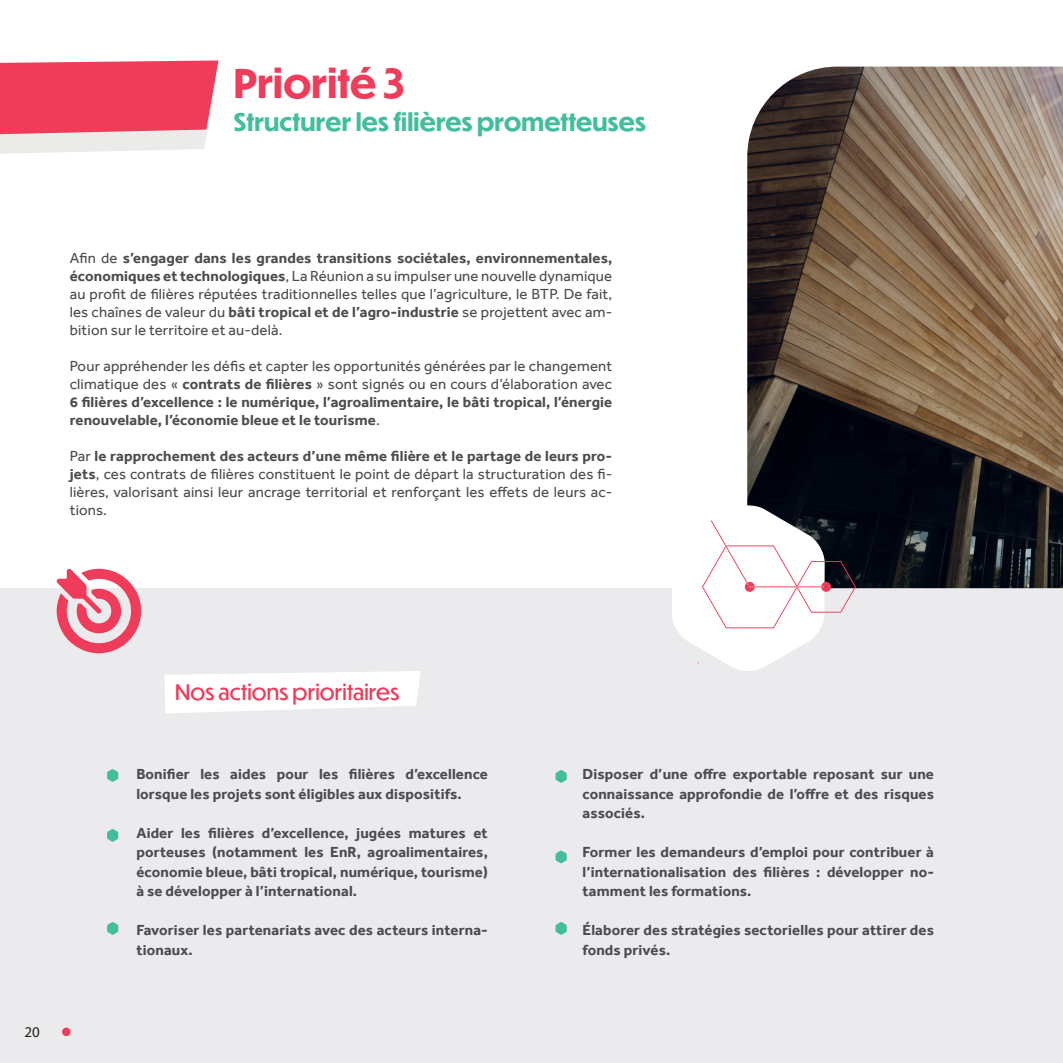
<style>
.page{position:relative;width:1063px;height:1063px;background:#fff}
.page>*{position:absolute;margin:0;border:0;box-sizing:border-box;transform-origin:0 0}
.t1{font:700 39px "Dunbar Tall";letter-spacing:.01em;color:#ee3c5a}
.t2{font:700 24px "Dunbar Tall";letter-spacing:.01em;color:#43be9d}
.t3{font:21px "Dunbar Tall";letter-spacing:.01em;color:#ee3c5a}
.t4{font:700 15px/19.5px "Effra";letter-spacing:.01em;color:#4b4c4d;text-align:justify}
.t5{font:15px/18px "Effra";letter-spacing:.01em;color:#4b4c4d;text-align:justify}
.t6{font:15px "Myriad Pro";color:#231f20}
.s1{font-weight:700}
.s2{font-weight:400}
</style>
<div class="page">
<div style="left:0;top:589px;width:1063px;height:474px;background:#ebebed"></div>
<div style="left:62px;top:1028px;width:9px;height:8px;background:#ee3c5a;border-radius:50%"></div>
<svg style="left:57px;top:569px;width:85px;height:84px"></svg>
<svg style="left:107px;top:769px;width:11px;height:13px"></svg>
<svg style="left:107px;top:829px;width:11px;height:13px"></svg>
<svg style="left:107px;top:922px;width:11px;height:13px"></svg>
<svg style="left:556px;top:770px;width:11px;height:13px"></svg>
<svg style="left:556px;top:851px;width:11px;height:12px"></svg>
<svg style="left:164px;top:671px;width:257px;height:42px"></svg>
<svg style="left:0;top:60px;width:219px;height:94px;background:#ee6e83"></svg>
<svg style="left:556px;top:922px;width:11px;height:13px"></svg>
<img style="left:747px;top:67px;width:316px;height:521px">
<svg style="left:672px;top:504px;width:184px;height:167px"></svg>
<h1 class="t1" style="left:234px;top:55px;width:172px">Priorité 3</h1>
<h2 class="t2" style="left:234px;top:105px;width:414px">Structurer les filières prometteuses</h2>
<p class="t5" style="left:70px;top:248px;width:544px">Afin de <span class="s1">s’engager dans les grandes transitions sociétales, environnementales, économiques et technologiques</span>, La Réunion a su impulser une nouvelle dynamique au profit de filières réputées traditionnelles telles que l’agriculture, le BTP. De fait, les chaînes de valeur du <span class="s1">bâti tropical et de l’agro-industrie</span> se projettent avec am&shy;bition sur le territoire et au-delà.</p>
<p class="t4" style="left:70px;top:356px;width:544px;line-height:18px"><span class="s2">Pour appréhender les défis et capter les opportunités générées par le changement climatique des «</span> contrats de filières <span class="s2">» sont signés ou en cours d’élaboration avec </span>6 filières d’excellence : le numérique, l’agroalimentaire, le bâti tropical, l’énergie renouvelable, l’économie bleue et le tourisme<span class="s2">.</span></p>
<p class="t5" style="left:70px;top:446px;width:544px">Par <span class="s1">le rapprochement des acteurs d’une même filière et le partage de leurs pro&shy;jets</span>, ces contrats de filières constituent le point de départ la structuration des fi&shy;lières, valorisant ainsi leur ancrage territorial et renforçant les effets de leurs ac&shy;tions.</p>
<p class="t6" style="left:25px;top:1023px;width:17px">20</p>
<h3 class="t3" style="left:175px;top:677px;width:226px">Nos actions prioritaires</h3>
<p class="t4" style="left:136px;top:764px;width:353px">Bonifier les aides pour les filières d’excellence lorsque les projets sont éligibles aux dispositifs.</p>
<p class="t4" style="left:136px;top:823px;width:353px">Aider les filières d’excellence, jugées matures et porteuses (notamment les EnR, agroalimentaires, économie bleue, bâti tropical, numérique, tourisme) à se développer à l’international.</p>
<p class="t4" style="left:136px;top:920px;width:353px">Favoriser les partenariats avec des acteurs interna&shy;tionaux.</p>
<p class="t4" style="left:583px;top:764px;width:353px">Disposer d’une offre exportable reposant sur une connaissance approfondie de l’offre et des risques associés.</p>
<p class="t4" style="left:583px;top:842px;width:353px">Former les demandeurs d’emploi pour contribuer à l’internationalisation des filières : développer no&shy;tamment les formations.</p>
<p class="t4" style="left:583px;top:920px;width:353px">Élaborer des stratégies sectorielles pour attirer des fonds privés.</p>
</div>
